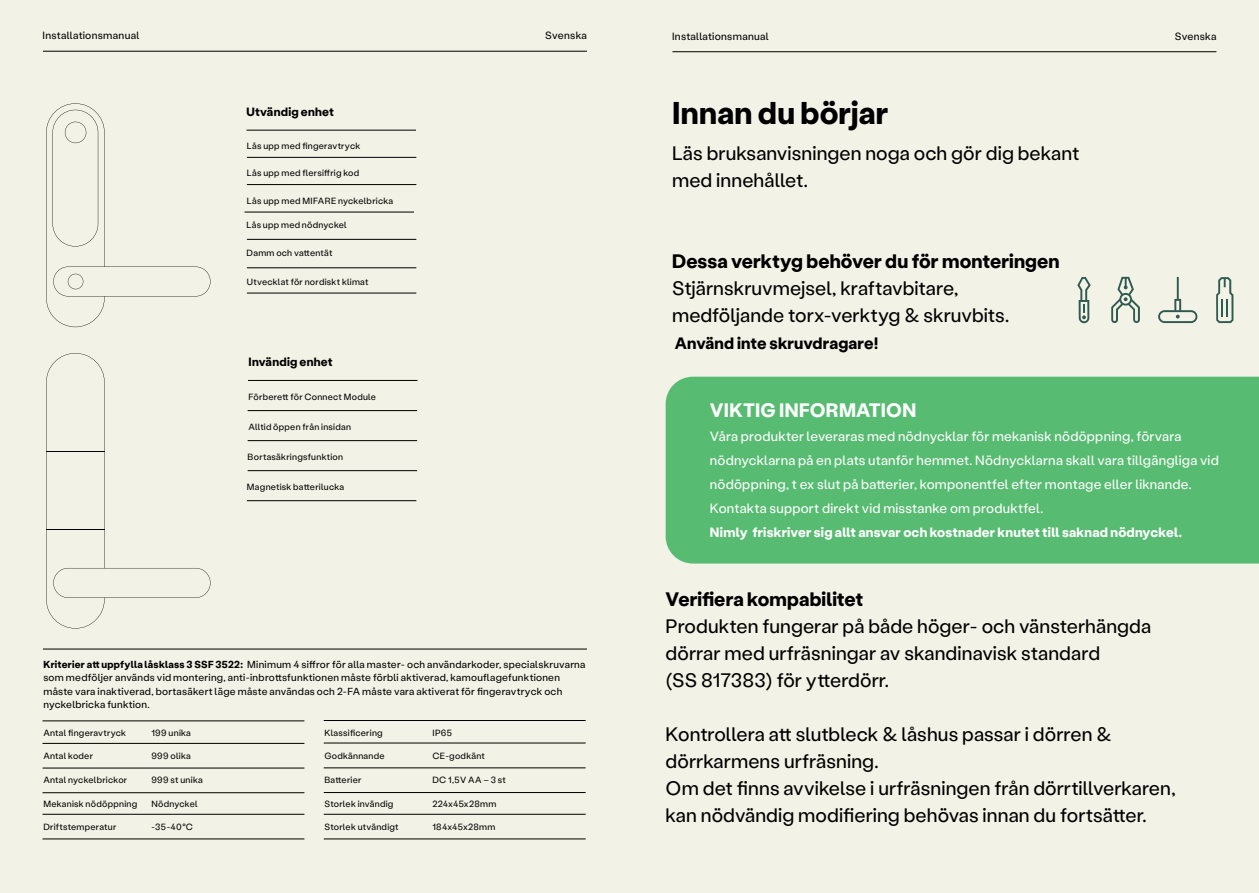
<style>
.page{position:relative;width:1259px;height:893px;background:#fff}
.page>*{position:absolute;margin:0;border:0;box-sizing:border-box;transform-origin:0 0}
.t1{font:700 31.5px "Stabil Grotesk";letter-spacing:.01em;color:#000}
.t2{font:19.5px/27px "Stabil Grotesk";letter-spacing:.005em;color:#000}
.t3{font:700 19.5px "Stabil Grotesk";letter-spacing:.005em;color:#000}
.t4{font:700 19.5px "Stabil Grotesk";letter-spacing:.01em;color:#fff}
.t5{font:700 16.5px "Stabil Grotesk";letter-spacing:.005em;color:#000}
.t6{font:13.5px/24px "Stabil Grotesk";letter-spacing:.015em;color:#fff}
.t7{font:700 13.5px "Stabil Grotesk";letter-spacing:.015em;color:#fff}
.t8{font:700 12px "Stabil Grotesk";letter-spacing:.025em;color:#000}
.t9{font:10.5px "Stabil Grotesk";letter-spacing:.025em;color:#000}
.t10{font:10.2px/13.5px "Stabil Grotesk";letter-spacing:.025em;color:#000}
.t11{font:9px "Stabil Grotesk";letter-spacing:.03em;color:#000}
.s1{font-weight:700}
</style>
<div class="page">
<div style="left:629px;top:0;width:630px;height:893px;background:#f2f2e6"></div>
<div style="left:665px;top:377px;width:594px;height:187px;background:#57bc72"></div>
<div style="left:0;top:0;width:629px;height:893px;background:#f2f2e6"></div>
<svg style="left:46px;top:103px;width:164px;height:224px"></svg>
<hr style="left:672px;top:51px;width:544px;height:1px;background:#000">
<hr style="left:43px;top:51px;width:544px;height:1px;background:#000">
<hr style="left:43px;top:649px;width:544px;height:1px;background:#000">
<hr style="left:247px;top:157px;width:169px;height:1px;background:#000">
<hr style="left:248px;top:380px;width:169px;height:1px;background:#000">
<hr style="left:247px;top:293px;width:169px;height:1px;background:#000">
<hr style="left:247px;top:184px;width:169px;height:1px;background:#000">
<hr style="left:244px;top:212px;width:170px;height:1px;background:#000">
<hr style="left:247px;top:239px;width:169px;height:1px;background:#000">
<hr style="left:247px;top:268px;width:169px;height:1px;background:#000">
<hr style="left:43px;top:768px;width:261px;height:1px;background:#000">
<hr style="left:43px;top:743px;width:261px;height:1px;background:#000">
<hr style="left:324px;top:768px;width:261px;height:1px;background:#000">
<hr style="left:43px;top:814px;width:261px;height:1px;background:#000">
<hr style="left:324px;top:792px;width:261px;height:1px;background:#000">
<hr style="left:324px;top:839px;width:261px;height:1px;background:#000">
<hr style="left:324px;top:743px;width:261px;height:1px;background:#000">
<hr style="left:43px;top:792px;width:261px;height:1px;background:#000">
<hr style="left:43px;top:839px;width:261px;height:1px;background:#000">
<hr style="left:324px;top:814px;width:261px;height:1px;background:#000">
<hr style="left:248px;top:440px;width:169px;height:1px;background:#000">
<hr style="left:248px;top:410px;width:169px;height:1px;background:#000">
<hr style="left:248px;top:470px;width:169px;height:1px;background:#000">
<hr style="left:247px;top:500px;width:169px;height:1px;background:#000">
<hr style="left:246px;top:130px;width:170px;height:1px;background:#000">
<hr style="left:43px;top:721px;width:261px;height:1px;background:#000">
<hr style="left:324px;top:720px;width:261px;height:1px;background:#000">
<svg style="left:46px;top:353px;width:164px;height:275px"></svg>
<svg style="left:1111px;top:277px;width:29px;height:46px"></svg>
<svg style="left:1077px;top:277px;width:13px;height:46px"></svg>
<svg style="left:1216px;top:277px;width:17px;height:46px"></svg>
<svg style="left:1158px;top:277px;width:39px;height:46px"></svg>
<p class="t9" style="left:43px;top:28px;width:98px">Installationsmanual</p>
<p class="t9" style="left:545px;top:28px;width:43px">Svenska</p>
<h3 class="t8" style="left:246px;top:103px;width:89px">Utvändig enhet</h3>
<p class="t11" style="left:247px;top:139px;width:115px">Lås upp med fingeravtryck</p>
<p class="t11" style="left:247px;top:167px;width:114px">Lås upp med flersiffrig kod</p>
<p class="t11" style="left:247px;top:195px;width:148px">Lås upp med MIFARE nyckelbricka</p>
<p class="t11" style="left:246px;top:218px;width:102px">Lås upp med nödnyckel</p>
<p class="t11" style="left:246px;top:247px;width:87px">Damm och vattentät</p>
<p class="t11" style="left:247px;top:275px;width:123px">Utvecklat för nordiskt klimat</p>
<h3 class="t8" style="left:248px;top:353px;width:86px">Invändig enhet</h3>
<p class="t11" style="left:248px;top:391px;width:129px">Förberett för Connect Module</p>
<p class="t11" style="left:248px;top:421px;width:104px">Alltid öppen från insidan</p>
<p class="t11" style="left:248px;top:451px;width:97px">Bortasäkringsfunktion</p>
<p class="t11" style="left:247px;top:481px;width:99px">Magnetisk batterilucka</p>
<p class="t10" style="left:43px;top:657px;width:543px"><span class="s1">Kriterier att uppfylla låsklass 3 SSF 3522:</span> Minimum 4 siffror för alla master- och användarkoder, specialskruvarna som medföljer används vid montering, anti-inbrottsfunktionen måste förbli aktiverad, kamouflagefunktionen måste vara inaktiverad, bortasäkert läge måste användas och 2-FA måste vara aktiverat för fingeravtryck och nyckelbricka funktion.</p>
<p class="t11" style="left:43px;top:726px;width:84px">Antal fingeravtryck</p>
<p class="t11" style="left:151px;top:726px;width:41px">199 unika</p>
<p class="t11" style="left:324px;top:726px;width:60px">Klassificering</p>
<p class="t11" style="left:432px;top:726px;width:21px">IP65</p>
<p class="t11" style="left:43px;top:749px;width:51px">Antal koder</p>
<p class="t11" style="left:151px;top:749px;width:41px">999 olika</p>
<p class="t11" style="left:43px;top:774px;width:85px">Antal nyckelbrickor</p>
<p class="t11" style="left:151px;top:774px;width:53px">999 st unika</p>
<p class="t11" style="left:43px;top:797px;width:95px">Mekanisk nödöppning</p>
<p class="t11" style="left:151px;top:797px;width:48px">Nödnyckel</p>
<p class="t11" style="left:43px;top:820px;width:74px">Driftstemperatur</p>
<p class="t11" style="left:151px;top:820px;width:43px">-35-40°C</p>
<p class="t11" style="left:324px;top:749px;width:62px">Godkännande</p>
<p class="t11" style="left:432px;top:749px;width:54px">CE-godkänt</p>
<p class="t11" style="left:324px;top:774px;width:39px">Batterier</p>
<p class="t11" style="left:432px;top:774px;width:75px">DC 1,5V AA – 3 st</p>
<p class="t11" style="left:324px;top:820px;width:76px">Storlek utvändigt</p>
<p class="t11" style="left:432px;top:820px;width:65px">184x45x28mm</p>
<p class="t11" style="left:324px;top:797px;width:71px">Storlek invändig</p>
<p class="t11" style="left:432px;top:797px;width:65px">224x45x28mm</p>
<p class="t11" style="left:334px;top:797px;width:75px">ø r lse in vendig</p>
<p class="t9" style="left:672px;top:29px;width:98px">Installationsmanual</p>
<p class="t9" style="left:1174px;top:29px;width:43px">Svenska</p>
<h1 class="t1" style="left:672px;top:91px;width:218px">Innan du börjar</h1>
<h2 class="t2" style="left:672px;top:138px;width:409px">Läs bruksanvisningen noga och gör dig bekant med innehållet.</h2>
<h2 class="t3" style="left:672px;top:247px;width:389px">Dessa verktyg behöver du för monteringen</h2>
<h2 class="t2" style="left:672px;top:273px;width:339px">Stjärnskruvmejsel, kraftavbitare, medföljande torx-verktyg &amp; skruvbits.</h2>
<h3 class="t5" style="left:675px;top:331px;width:205px">Använd inte skruvdragare!</h3>
<h2 class="t4" style="left:710px;top:397px;width:208px">VIKTIG INFORMATION</h2>
<p class="t6" style="left:710px;top:423px;width:510px">Våra produkter leveraras med nödnycklar för mekanisk nödöppning, förvara nödnycklarna på en plats utanför hemmet. Nödnycklarna skall vara tillgängliga vid nödöppning, t ex slut på batterier, komponentfel efter montage eller liknande.<br>Kontakta support direkt vid misstanke om produktfel.</p>
<h3 class="t7" style="left:710px;top:523px;width:473px">Nimly friskriver sig allt ansvar och kostnader knutet till saknad nödnyckel.</h3>
<h2 class="t3" style="left:665px;top:586px;width:199px">Verifiera kompabilitet</h2>
<h2 class="t2" style="left:665px;top:611px;width:487px">Produkten fungerar på både höger- och vänsterhängda dörrar med urfräsningar av skandinavisk standard<br>(SS 817383) för ytterdörr.</h2>
<h2 class="t2" style="left:665px;top:719px;width:511px">Kontrollera att slutbleck &amp; låshus passar i dörren &amp; dörrkarmens urfräsning.<br>Om det finns avvikelse i urfräsningen från dörrtillverkaren, kan nödvändig modifiering behövas innan du fortsätter.</h2>
</div>
